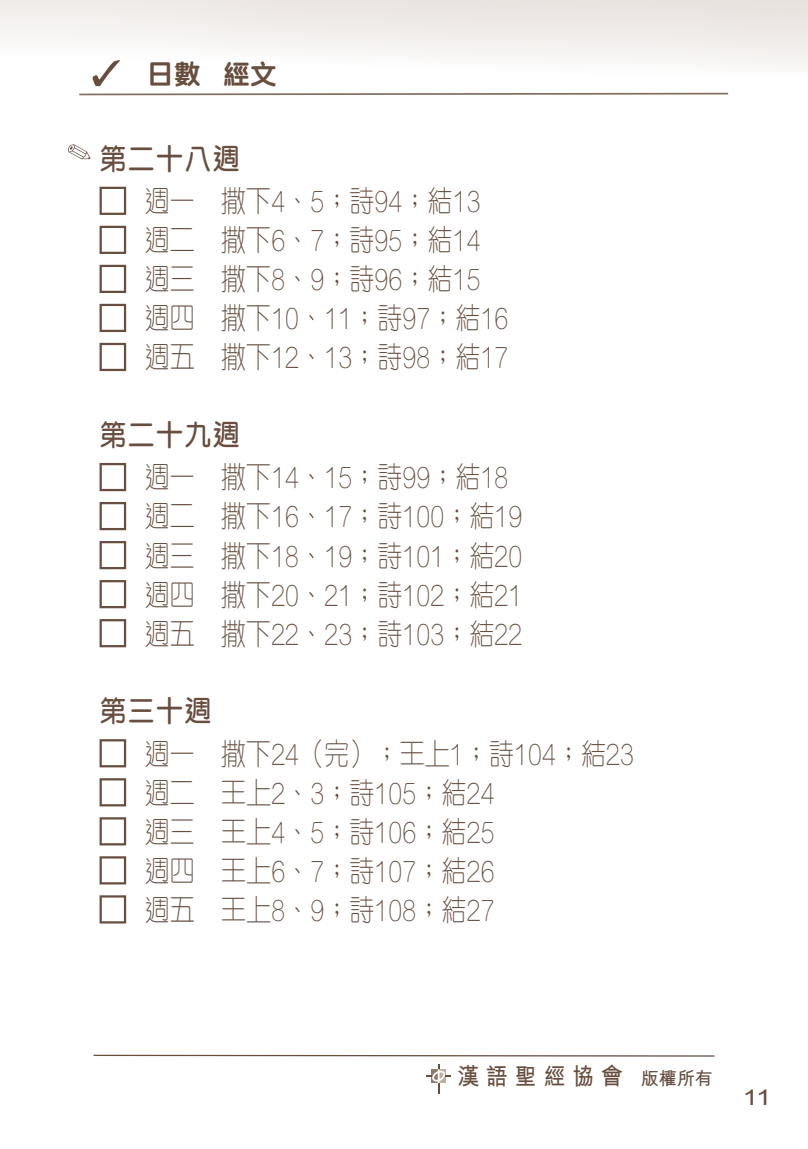
<style>
.page{position:relative;width:808px;height:1149px;background:#fff}
.page>*{position:absolute;margin:0;border:0;box-sizing:border-box;transform-origin:0 0}
.t1{font:300 29.7px/39px "M Yuen HK";color:#674e3f;scale:.85 1}
.t2{font:600 29.7px "M Yuen HK";letter-spacing:.05em;color:#674e3f;scale:.91 1}
.t3{font:800 27px "M Yuen HK";color:#674e3f}
.t4{font:700 23.7px "M Hei HK";letter-spacing:.33em;color:#674e3f;scale:.91 1}
.t5{font:21.6px "Arial";color:#674e3f;scale:1.28 1}
.s1{font-size:18px}
</style>
<div class="page">
<hr style="left:94px;top:1054px;width:620px;height:2px;background:#674e3f">
<svg style="left:426px;top:1064px;width:25px;height:29px"></svg>
<svg style="left:68px;top:144px;width:22px;height:15px"></svg>
<svg style="left:0;top:0;width:808px;height:95px"></svg>
<svg style="left:100px;top:187px;width:26px;height:28px"></svg>
<svg style="left:100px;top:226px;width:26px;height:28px"></svg>
<svg style="left:100px;top:265px;width:26px;height:28px"></svg>
<svg style="left:100px;top:304px;width:26px;height:28px"></svg>
<svg style="left:100px;top:343px;width:26px;height:28px"></svg>
<svg style="left:100px;top:463px;width:26px;height:28px"></svg>
<svg style="left:100px;top:502px;width:26px;height:28px"></svg>
<svg style="left:100px;top:541px;width:26px;height:28px"></svg>
<svg style="left:100px;top:580px;width:26px;height:28px"></svg>
<svg style="left:100px;top:619px;width:26px;height:28px"></svg>
<svg style="left:100px;top:739px;width:26px;height:28px"></svg>
<svg style="left:100px;top:778px;width:26px;height:28px"></svg>
<svg style="left:100px;top:817px;width:26px;height:28px"></svg>
<svg style="left:100px;top:856px;width:26px;height:28px"></svg>
<svg style="left:100px;top:895px;width:26px;height:28px"></svg>
<p class="t3" style="left:147px;top:61px;width:132px">日數 經文</p>
<p class="t2" style="left:100px;top:144px;width:156px">第二十八週</p>
<p class="t1" style="left:145px;top:180px;width:430px">週一 撒下4、5；詩94；結13週二 撒下6、7；詩95；結14週三 撒下8、9；詩96；結15週四 撒下10、11；詩97；結16週五 撒下12、13；詩98；結17</p>
<p class="t2" style="left:100px;top:420px;width:156px">第二十九週</p>
<p class="t1" style="left:145px;top:456px;width:446px">週一 撒下14、15；詩99；結18週二 撒下16、17；詩100；結19週三 撒下18、19；詩101；結20週四 撒下20、21；詩102；結21週五 撒下22、23；詩103；結22</p>
<p class="t2" style="left:100px;top:696px;width:125px">第三十週</p>
<p class="t1" style="left:145px;top:732px;width:577px">週一 撒下24（完）；王上1；詩104；結23週二 王上2、3；詩105；結24<br>週三 王上4、5；詩106；結25<br>週四 王上6、7；詩107；結26<br>週五 王上8、9；詩108；結27</p>
<p class="t4" style="left:457px;top:1059px;width:282px">漢語聖經協會 <span class="s1">版權所有</span></p>
<p class="t5" style="left:743px;top:1082px;width:24px">11</p>
</div>
